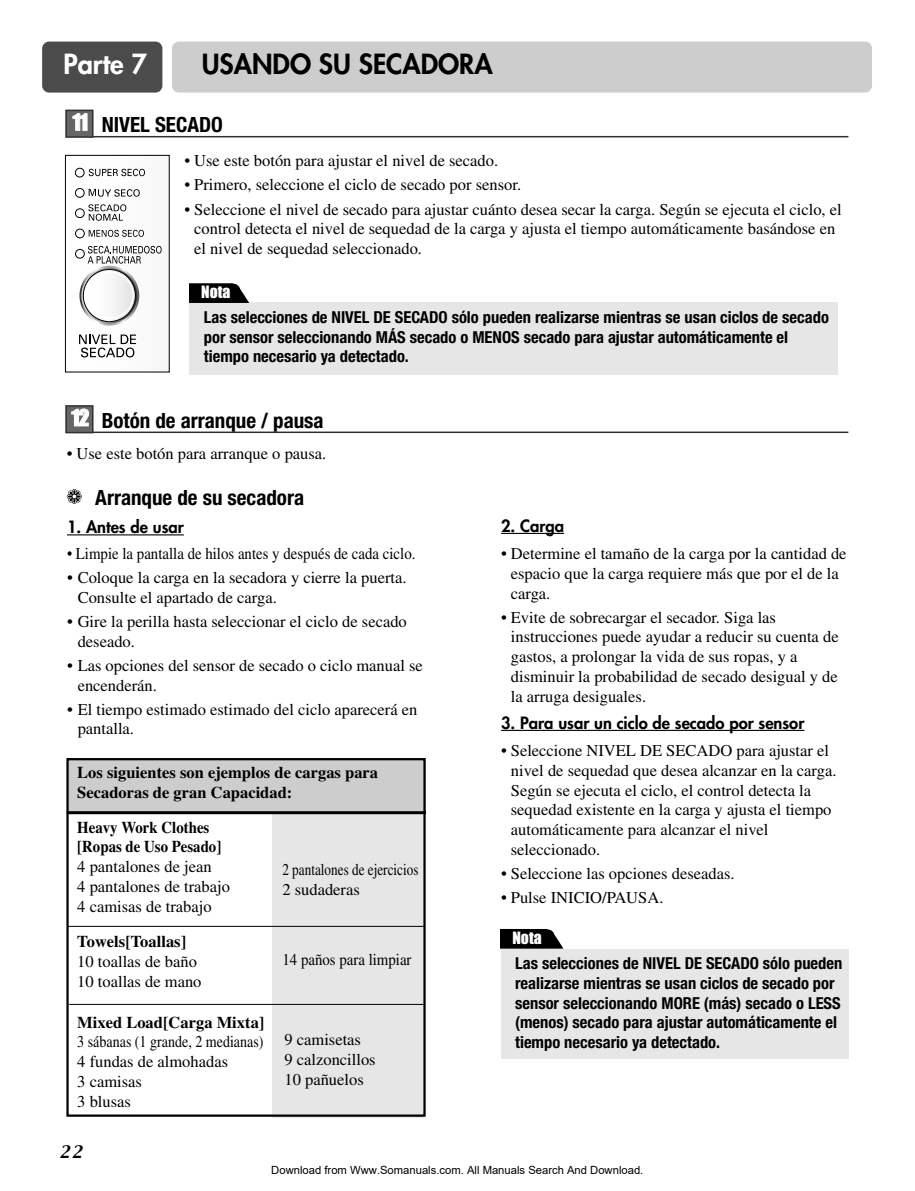
<style>
.page{position:relative;width:915px;height:1191px;background:#fff}
.page>*{position:absolute;margin:0;border:0;box-sizing:border-box;transform-origin:0 0}
.t1{font:800 27px "Futura";color:#000}
.t2{font:800 27px "Futura";color:#fff}
.t3{font:700 condensed 21px "Helvetica Neue";color:#000}
.t4{font:16.5px/19.8px "Times";color:#000}
.t5{font:700 condensed 16.5px/19.8px "Helvetica Neue";color:#000}
.t6{font:700 16.5px/19.8px "Times";color:#000}
.t7{font:16.5px "Times";color:#000;scale:.9 1}
.t8{font:16.5px/19.8px "Times";color:#000;scale:.85 1}
.t9{font:800 16.5px "Futura";color:#000}
.t10{font:700 16.5px/19.8px "Times";color:#000;scale:.9 1}
.t11{font:16.5px/19.8px "Times";color:#000;scale:.8 1}
.t12{font:15.75px "Impact";color:#fff}
.t13{font:italic 15px "Capitals";color:#000}
.t14{font:11.25px "Arial";color:#000}
.s1{font-family:"Impact";font-weight:400;font-stretch:normal;color:#fff}
</style>
<div class="page">
<div style="left:500px;top:948px;width:347px;height:110px;background:#e6e6e6"></div>
<div style="left:189px;top:303px;width:648px;height:72px;background:#e6e6e6"></div>
<div style="left:42px;top:42px;width:120px;height:51px;background:#4b4b4b;border-radius:7px"></div>
<div style="left:172px;top:42px;width:699px;height:51px;background:#cdcdcd;border-radius:7px"></div>
<hr style="left:67px;top:534px;width:117px;height:1px;background:#000">
<hr style="left:501px;top:533px;width:63px;height:1px;background:#000">
<hr style="left:501px;top:730px;width:303px;height:1px;background:#000">
<svg style="left:500px;top:928px;width:63px;height:20px"></svg>
<hr style="left:89px;top:136px;width:759px;height:1px;background:#303030">
<div style="left:67px;top:111px;width:25px;height:25px;background:#666"></div>
<div style="left:65px;top:110px;width:28px;height:28px;border:2px solid #303030"></div>
<svg style="left:74px;top:167px;width:88px;height:191px"></svg>
<div style="left:65px;top:155px;width:104px;height:217px;border:1px solid #000"></div>
<svg style="left:189px;top:283px;width:60px;height:20px"></svg>
<div style="left:272px;top:812px;width:152px;height:305px;background:#e6e6e6"></div>
<div style="left:67px;top:758px;width:358px;height:55px;background:#cdcdcd"></div>
<hr style="left:67px;top:811px;width:359px;height:3px;background:#000">
<hr style="left:68px;top:926px;width:356px;height:1px;background:#000">
<hr style="left:69px;top:1004px;width:355px;height:1px;background:#000">
<hr style="left:89px;top:431px;width:759px;height:2px;background:#303030">
<div style="left:67px;top:406px;width:25px;height:26px;background:#666"></div>
<div style="left:65px;top:405px;width:28px;height:28px;border:2px solid #303030"></div>
<div style="left:66px;top:758px;width:359px;height:358px;border:2px solid #000"></div>
<svg style="left:67px;top:489px;width:15px;height:15px"></svg>
<h1 class="t2" style="left:63px;top:51px;width:85px">Parte 7</h1>
<h1 class="t1" style="left:202px;top:51px;width:292px">USANDO SU SECADORA</h1>
<p class="t3" style="left:73px;top:117px;width:151px"><span class="s1">11</span> NIVEL SECADO</p>
<p class="t4" style="left:184px;top:152px;width:315px">• Use este botón para ajustar el nivel de secado.</p>
<p class="t4" style="left:184px;top:177px;width:338px">• Primero, seleccione el ciclo de secado por sensor.</p>
<p class="t4" style="left:194px;top:201px;width:649px;text-indent:-10px">• Seleccione el nivel de secado para ajustar cuánto desea secar la carga. Según se ejecuta el ciclo, el control detecta el nivel de sequedad de la carga y ajusta el tiempo automáticamente basándose en el nivel de sequedad seleccionado.</p>
<p class="t12" style="left:201px;top:287px;width:31px">Nota</p>
<p class="t5" style="left:204px;top:308px;width:626px">Las selecciones de NIVEL DE SECADO sólo pueden realizarse mientras se usan ciclos de secado por sensor seleccionando MÁS secado o MENOS secado para ajustar automáticamente el tiempo necesario ya detectado.</p>
<p class="t3" style="left:72px;top:413px;width:253px"><span class="s1">12</span> Botón de arranque / pausa</p>
<p class="t4" style="left:67px;top:445px;width:261px">• Use este botón para arranque o pausa.</p>
<p class="t3" style="left:95px;top:490px;width:210px">Arranque de su secadora</p>
<p class="t9" style="left:67px;top:519px;width:118px">1. Antes de usar</p>
<p class="t7" style="left:67px;top:547px;width:388px">• Limpie la pantalla de hilos antes y después de cada ciclo.</p>
<p class="t4" style="left:78px;top:569px;width:330px;text-indent:-11px">• Coloque la carga en la secadora y cierre la puerta.<br>Consulte el apartado de carga.</p>
<p class="t4" style="left:78px;top:613px;width:330px;text-indent:-11px">• Gire la perilla hasta seleccionar el ciclo de secado deseado.</p>
<p class="t4" style="left:78px;top:657px;width:346px;text-indent:-11px">• Las opciones del sensor de secado o ciclo manual se encenderán.</p>
<p class="t4" style="left:78px;top:700px;width:341px;text-indent:-11px">• El tiempo estimado estimado del ciclo aparecerá en pantalla.</p>
<p class="t6" style="left:77px;top:764px;width:302px">Los siguientes son ejemplos de cargas para<br>Secadoras de gran Capacidad:</p>
<p class="t10" style="left:77px;top:818px;width:161px">Heavy Work Clothes [Ropas de Uso Pesado]</p>
<p class="t4" style="left:77px;top:858px;width:154px">4 pantalones de jean<br>4 pantalones de trabajo<br>4 camisas de trabajo</p>
<p class="t11" style="left:282px;top:861px;width:171px">2 pantalones de ejercicios<br>2 sudaderas</p>
<p class="t6" style="left:77px;top:933px;width:110px">Towels[Toallas]</p>
<p class="t4" style="left:77px;top:953px;width:126px">10 toallas de baño<br>10 toallas de mano</p>
<p class="t7" style="left:282px;top:953px;width:145px">14 paños para limpiar</p>
<p class="t6" style="left:77px;top:1013px;width:188px">Mixed Load[Carga Mixta]</p>
<p class="t8" style="left:77px;top:1033px;width:220px">3 sábanas (1 grande, 2 medianas)<br>4 fundas de almohadas<br>3 camisas<br>3 blusas</p>
<p class="t4" style="left:284px;top:1031px;width:93px">9 camisetas<br>9 calzoncillos<br>10 pañuelos</p>
<p class="t13" style="left:59px;top:1144px;width:26px">22</p>
<p class="t9" style="left:501px;top:518px;width:64px">2. Carga</p>
<p class="t4" style="left:510px;top:545px;width:337px;text-indent:-10px">• Determine el tamaño de la carga por la cantidad de espacio que la carga requiere más que por el de la carga.</p>
<p class="t4" style="left:510px;top:609px;width:329px;text-indent:-10px">• Evite de sobrecargar el secador. Siga las instrucciones puede ayudar a reducir su cuenta de gastos, a prolongar la vida de sus ropas, y a disminuir la probabilidad de secado desigual y de la arruga desiguales.</p>
<p class="t9" style="left:501px;top:714px;width:305px">3. Para usar un ciclo de secado por sensor</p>
<p class="t4" style="left:510px;top:742px;width:327px;text-indent:-10px">• Seleccione NIVEL DE SECADO para ajustar el nivel de sequedad que desea alcanzar en la carga.<br>Según se ejecuta el ciclo, el control detecta la sequedad existente en la carga y ajusta el tiempo automáticamente para alcanzar el nivel seleccionado.</p>
<p class="t4" style="left:501px;top:865px;width:235px">• Seleccione las opciones deseadas.</p>
<p class="t4" style="left:501px;top:889px;width:164px">• Pulse INICIO/PAUSA.</p>
<p class="t12" style="left:512px;top:933px;width:31px">Nota</p>
<p class="t5" style="left:515px;top:954px;width:328px">Las selecciones de NIVEL DE SECADO sólo pueden realizarse mientras se usan ciclos de secado por sensor seleccionando MORE (más) secado o LESS (menos) secado para ajustar automáticamente el tiempo necesario ya detectado.</p>
<p class="t14" style="left:271px;top:1163px;width:373px">Download from Www.Somanuals.com. All Manuals Search And Download.</p>
</div>
